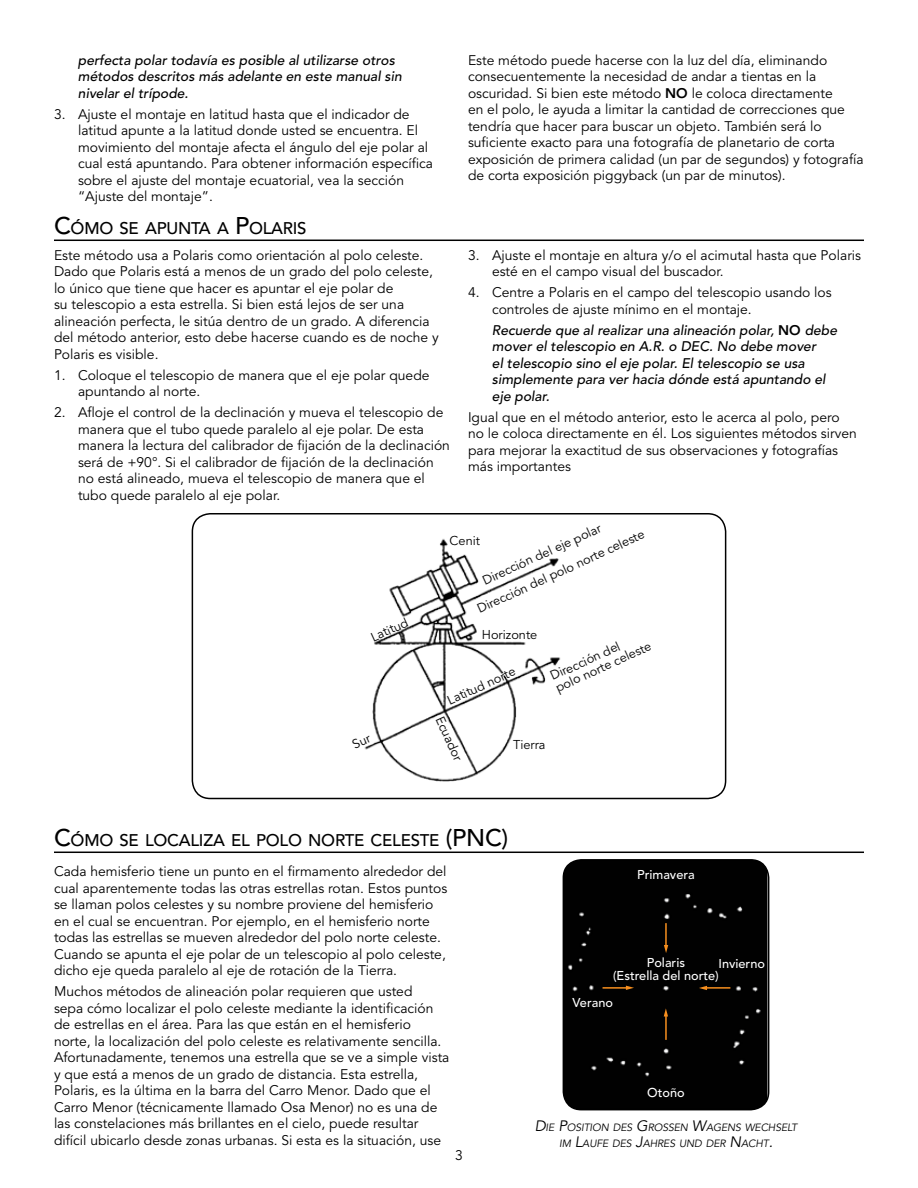
<style>
.page{position:relative;width:918px;height:1188px;background:#fff}
.page>*{position:absolute;margin:0;border:0;box-sizing:border-box;transform-origin:0 0}
.t1{font:500 16.8px "Avenir";letter-spacing:-.015em;color:#000}
.t2{font:13.8px/16.5px "Avenir";color:#000}
.t3{font:italic 500 13.8px/16.5px "Avenir";color:#000}
.t4{font:12.75px/12.6px "Avenir";color:#000}
.t5{font:500 12.75px/12.8px "Avenir";color:#fff;text-align:center}
.t6{font:italic 10.5px/16.5px "Avenir";letter-spacing:-.015em;color:#000;text-align:center}
.s1{font-size:24px}
.s2{font-weight:800}
.s3{font-weight:800;font-style:normal}
.s4{font-size:15px}
</style>
<div class="page">
<hr style="left:54px;top:240px;width:810px;height:1px;background:#000">
<hr style="left:54px;top:852px;width:810px;height:1px;background:#000">
<img style="left:192px;top:538px;width:534px;height:261px">
<svg style="left:445px;top:668px;width:72px;height:38px"></svg>
<svg style="left:434px;top:714px;width:28px;height:47px"></svg>
<svg style="left:475px;top:538px;width:171px;height:76px"></svg>
<svg style="left:548px;top:636px;width:105px;height:69px"></svg>
<div style="left:192px;top:513px;width:534px;height:286px;border:2px solid #000;border-radius:18px"></div>
<div style="left:563px;top:860px;width:204px;height:250px;background:#010101"></div>
<hr style="left:665px;top:1015px;width:2px;height:25px;background:#f78f1e">
<svg style="left:664px;top:1008px;width:4px;height:9px"></svg>
<hr style="left:665px;top:923px;width:2px;height:23px;background:#f78f1e">
<svg style="left:664px;top:945px;width:4px;height:8px"></svg>
<hr style="left:603px;top:987px;width:24px;height:2px;background:#f78f1e">
<svg style="left:626px;top:986px;width:8px;height:4px"></svg>
<hr style="left:706px;top:987px;width:24px;height:2px;background:#f78f1e">
<svg style="left:699px;top:986px;width:8px;height:4px"></svg>
<div style="left:563px;top:859px;width:206px;height:251px;border:2px solid #000;border-radius:18px"></div>
<svg style="left:351px;top:734px;width:21px;height:15px"></svg>
<p class="t3" style="left:78px;top:52px;width:325px">perfecta polar todavía es posible al utilizarse otros métodos descritos más adelante en este manual sin nivelar el trípode.</p>
<p class="t2" style="left:78px;top:106px;width:357px;text-indent:-24px">3. Ajuste el montaje en latitud hasta que el indicador de latitud apunte a la latitud donde usted se encuentra. El movimiento del montaje afecta el ángulo del eje polar al cual está apuntando. Para obtener información específica sobre el ajuste del montaje ecuatorial, vea la sección “Ajuste del montaje”.</p>
<p class="t1" style="left:54px;top:219px;width:254px"><span class="s1">C</span>ÓMO SE APUNTA A <span class="s1">P</span>OLARIS</p>
<p class="t2" style="left:54px;top:247px;width:386px">Este método usa a Polaris como orientación al polo celeste.<br>Dado que Polaris está a menos de un grado del polo celeste, lo único que tiene que hacer es apuntar el eje polar de<br>su telescopio a esta estrella. Si bien está lejos de ser una alineación perfecta, le sitúa dentro de un grado. A diferencia del método anterior, esto debe hacerse cuando es de noche y Polaris es visible.</p>
<p class="t2" style="left:78px;top:367px;width:353px;text-indent:-24px">1. Coloque el telescopio de manera que el eje polar quede apuntando al norte.</p>
<p class="t2" style="left:78px;top:405px;width:374px;text-indent:-24px">2. Afloje el control de la declinación y mueva el telescopio de manera que el tubo quede paralelo al eje polar. De esta manera la lectura del calibrador de fijación de la declinación será de +90°. Si el calibrador de fijación de la declinación no está alineado, mueva el telescopio de manera que el tubo quede paralelo al eje polar.</p>
<p class="t2" style="left:468px;top:52px;width:397px">Este método puede hacerse con la luz del día, eliminando consecuentemente la necesidad de andar a tientas en la oscuridad. Si bien este método <span class="s2">NO</span> le coloca directamente<br>en el polo, le ayuda a limitar la cantidad de correcciones que tendría que hacer para buscar un objeto. También será lo suficiente exacto para una fotografía de planetario de corta exposición de primera calidad (un par de segundos) y fotografía de corta exposición piggyback (un par de minutos).</p>
<p class="t2" style="left:492px;top:247px;width:371px;text-indent:-24px">3. Ajuste el montaje en altura y/o el acimutal hasta que Polaris esté en el campo visual del buscador.</p>
<p class="t2" style="left:492px;top:285px;width:341px;text-indent:-24px">4. Centre a Polaris en el campo del telescopio usando los controles de ajuste mínimo en el montaje.</p>
<p class="t3" style="left:492px;top:322px;width:347px">Recuerde que al realizar una alineación polar, <span class="s3">N O</span> debe mover el telescopio en A.R. o DEC. No debe mover<br>el telescopio sino el eje polar. El telescopio se usa simplemente para ver hacia dónde está apuntando el eje polar.</p>
<p class="t2" style="left:468px;top:409px;width:390px">Igual que en el método anterior, esto le acerca al polo, pero no le coloca directamente en él. Los siguientes métodos sirven para mejorar la exactitud de sus observaciones y fotografías más importantes</p>
<p class="t4" style="left:369px;top:632px;width:41px;rotate:-24deg">Latitud</p>
<p class="t4" style="left:481px;top:575px;width:130px;rotate:-24deg">Dirección del eje polar</p>
<p class="t4" style="left:475px;top:603px;width:184px;rotate:-24deg">Dirección del polo norte celeste</p>
<p class="t4" style="left:549px;top:671px;width:105px;rotate:-24deg">Dirección del polo norte celeste</p>
<p class="t4" style="left:450px;top:535px;width:32px">Cenit</p>
<p class="t4" style="left:482px;top:629px;width:57px">Horizonte</p>
<p class="t4" style="left:446px;top:695px;width:75px;rotate:-24deg">Latitud norte</p>
<p class="t4" style="left:445px;top:714px;width:48px;rotate:66deg">Ecuador</p>
<p class="t4" style="left:513px;top:739px;width:34px">Tierra</p>
<p class="t1" style="left:54px;top:831px;width:456px"><span class="s1">C</span>ÓMO SE LOCALIZA EL POLO NORTE CELESTE <span class="s1">(PNC)</span></p>
<p class="t2" style="left:54px;top:864px;width:395px">Cada hemisferio tiene un punto en el firmamento alrededor del cual aparentemente todas las otras estrellas rotan. Estos puntos se llaman polos celestes y su nombre proviene del hemisferio en el cual se encuentran. Por ejemplo, en el hemisferio norte todas las estrellas se mueven alrededor del polo norte celeste.<br>Cuando se apunta el eje polar de un telescopio al polo celeste, dicho eje queda paralelo al eje de rotación de la Tierra.</p>
<p class="t2" style="left:54px;top:984px;width:397px">Muchos métodos de alineación polar requieren que usted<br>sepa cómo localizar el polo celeste mediante la identificación de estrellas en el área. Para las que están en el hemisferio norte, la localización del polo celeste es relativamente sencilla.<br>Afortunadamente, tenemos una estrella que se ve a simple vista y que está a menos de un grado de distancia. Esta estrella, Polaris, es la última en la barra del Carro Menor. Dado que el Carro Menor (técnicamente llamado Osa Menor) no es una de las constelaciones más brillantes en el cielo, puede resultar difícil ubicarlo desde zonas urbanas. Si esta es la situación, use</p>
<p class="t2" style="left:455px;top:1148px;width:9px">3</p>
<p class="t5" style="left:637px;top:869px;width:59px">Primavera</p>
<p class="t5" style="left:613px;top:957px;width:107px">Polaris<br>(Estrella del norte)</p>
<p class="t5" style="left:718px;top:958px;width:48px">Invierno</p>
<p class="t5" style="left:573px;top:997px;width:42px">Verano</p>
<p class="t5" style="left:647px;top:1086px;width:39px">Otoño</p>
<p class="t6" style="left:535px;top:1119px;width:264px"><span class="s4">D</span>IE <span class="s4">P</span>OSITION DES <span class="s4">G</span>ROSSEN <span class="s4">W</span>AGENS WECHSELT<br>IM <span class="s4">L</span>AUFE DES <span class="s4">J</span>AHRES UND DER <span class="s4">N</span>ACHT<span class="s4">.</span></p>
</div>
